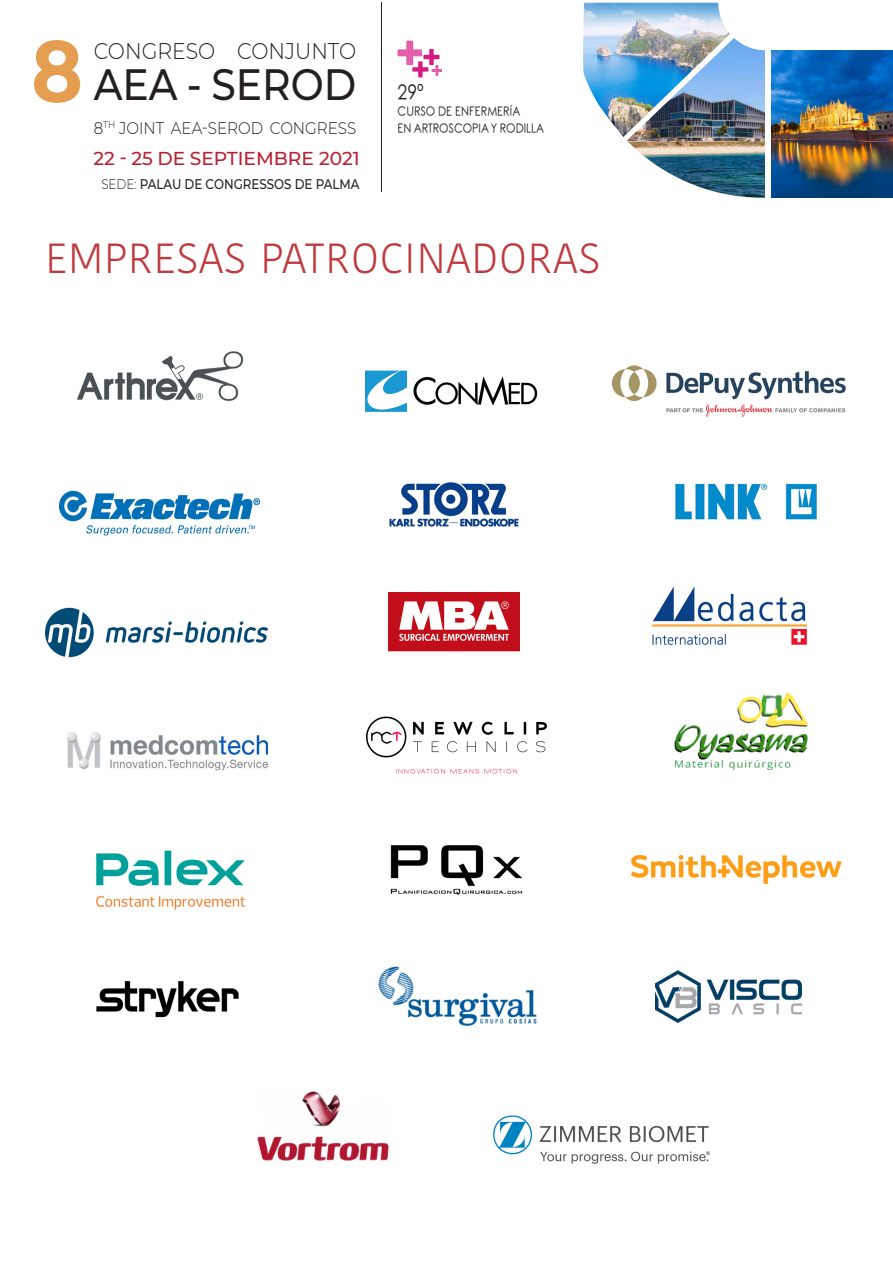
<style>
.page{position:relative;width:893px;height:1263px;background:#fff}
.page>*{position:absolute;margin:0;border:0;box-sizing:border-box;transform-origin:0 0}
.t1{font:700 86.85px "Montserrat";color:#e59d4f;scale:.9 1}
.t2{font:500 43.65px "Montserrat";color:#231f20;scale:.9 1}
.t3{font:300 42px "Kohinoor Telugu";letter-spacing:.02em;color:#bf3a3e}
.t4{font:300 22.65px "Montserrat";color:#231f20;scale:.9 1}
.t5{font:20.7px "Rounded Elegance";color:#231f20;scale:.85 1}
._2__Ponencias_con_au{font:500 18.6px "Montserrat";color:#b91f32}
.t6{font:300 16.8px "Montserrat";color:#231f20;scale:.9 1}
.t7{font:500 13.95px "Montserrat";color:#231f20;scale:.85 1}
.t8{font:12.6px "Rounded Elegance";color:#231f20;scale:.85 1}
.s1{font-weight:300}
</style>
<div class="page">
<img style="left:583px;top:2px;width:189px;height:196px">
<img style="left:772px;top:50px;width:121px;height:148px">
<svg style="left:398px;top:41px;width:42px;height:36px"></svg>
<svg style="left:431px;top:65px;width:11px;height:11px"></svg>
<hr style="left:381px;top:2px;width:1px;height:190px;background:#231f20">
<img style="left:78px;top:351px;width:164px;height:50px">
<img style="left:365px;top:370px;width:173px;height:42px">
<img style="left:611px;top:365px;width:235px;height:52px">
<img style="left:60px;top:490px;width:200px;height:46px">
<img style="left:389px;top:482px;width:130px;height:45px">
<img style="left:675px;top:482px;width:142px;height:39px">
<img style="left:46px;top:607px;width:222px;height:51px">
<img style="left:388px;top:593px;width:131px;height:59px">
<img style="left:652px;top:586px;width:155px;height:59px">
<img style="left:68px;top:732px;width:200px;height:39px">
<img style="left:366px;top:716px;width:181px;height:58px">
<img style="left:674px;top:692px;width:135px;height:79px">
<img style="left:96px;top:850px;width:149px;height:60px">
<img style="left:390px;top:845px;width:133px;height:51px">
<img style="left:631px;top:855px;width:211px;height:29px">
<img style="left:96px;top:981px;width:143px;height:37px">
<img style="left:377px;top:966px;width:160px;height:60px">
<img style="left:656px;top:970px;width:146px;height:54px">
<img style="left:257px;top:1091px;width:132px;height:70px">
<img style="left:493px;top:1115px;width:217px;height:49px">
<p class="t1" style="left:31px;top:8px;width:59px">8</p>
<p class="t4" style="left:94px;top:35px;width:293px">CONGRESO CONJUNTO</p>
<p class="t2" style="left:94px;top:54px;width:293px">AEA - SEROD</p>
<p class="t6" style="left:94px;top:116px;width:293px">8<sup>TH</sup> JOINT AEA-SEROD CONGRESS</p>
<p class="_2__Ponencias_con_au" style="left:94px;top:145px;width:268px">22 - 25 DE SEPTIEMBRE 2021</p>
<p class="t7" style="left:101px;top:174px;width:305px"><span class="s1">SEDE:</span> PALAU DE CONGRESSOS DE PALMA</p>
<p class="t5" style="left:398px;top:81px;width:32px">29º</p>
<p class="t8" style="left:398px;top:104px;width:146px">CURSO DE ENFERMERÍA</p>
<p class="t8" style="left:398px;top:120px;width:174px">EN ARTROSCOPIA Y RODILLA</p>
<p class="t3" style="left:46px;top:234px;width:556px">EMPRESAS PATROCINADORAS</p>
</div>
